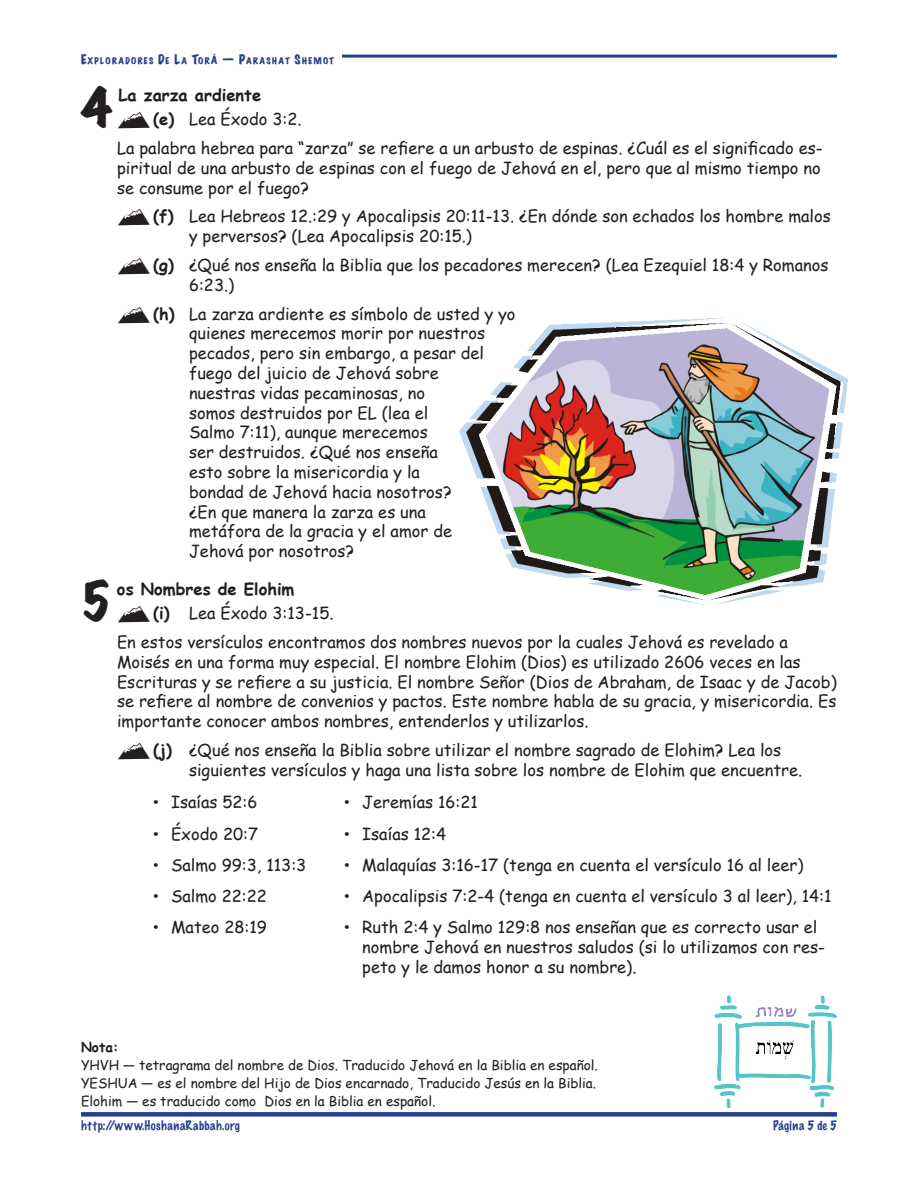
<style>
.page{position:relative;width:918px;height:1188px;background:#fff}
.page>*{position:absolute;margin:0;border:0;box-sizing:border-box;transform-origin:0 0}
.TE___hanging_indent{font:expanded 46.5px "Marker Felt";color:#231f20}
.TE_Lists_MTN_dbat{font:16.5px/19.8px "Comic Sans MS";color:#231f20}
.TE_indent_left_2p{font:16.5px/19.8px "Comic Sans MS";color:#231f20;text-align:justify}
.TE_Lists_LM_1p__1p{font:16.5px/19.8px "Comic Sans MS";color:#231f20}
.TE___hanging_indent-2{font:700 16.5px "Comic Sans MS";color:#231f20}
.TE_Text_Base{font:13.5px "Comic Sans MS";color:#231f20}
.TE_Text_Base-2{font:700 13.5px "Comic Sans MS";color:#231f20}
.t1{font:100 12px "Marker Felt";letter-spacing:.045em;color:#253f8e}
.t2{font:100 12px "Marker Felt";letter-spacing:.015em;color:#253f8e}
.t3{font:expanded 8.4px "Marker Felt";letter-spacing:.155em;color:#253f8e}
.s1{font-size:12px}
.s2{font-family:"Outfitters"}
.s3{font-weight:700}
.s4{font-family:"Adobe Caslon Pro"}
</style>
<div class="page">
<div style="left:81px;top:1112px;width:756px;height:5px;background:#253f8e"></div>
<hr style="left:342px;top:55px;width:495px;height:3px;background:#253f8e">
<img style="left:459px;top:317px;width:389px;height:289px">
<img style="left:715px;top:996px;width:122px;height:111px">
<p class="t3" style="left:81px;top:54px;width:255px"><span class="s1">E</span>XPLORADORES <span class="s1">D</span>E <span class="s1">L</span>A <span class="s1">T</span>OR<span class="s1">Á — P</span>ARASHAT <span class="s1">S</span>HEMOT</p>
<p class="TE___hanging_indent" style="left:81px;top:73px;width:32px">4</p>
<p class="TE___hanging_indent-2" style="left:118px;top:83px;width:144px">La zarza ardiente</p>
<p class="TE_Lists_MTN_dbat" style="left:117px;top:109px;width:186px"><span class="s2">X</span><span class="s3">(e)</span> Lea Éxodo 3:2.</p>
<p class="TE_indent_left_2p" style="left:117px;top:137px;width:707px">La palabra hebrea para “zarza” se refiere a un arbusto de espinas. ¿Cuál es el significado es&shy;piritual de una arbusto de espinas con el fuego de Jehová en el, pero que al mismo tiempo no se consume por el fuego?</p>
<p class="TE_Lists_MTN_dbat" style="left:189px;top:206px;width:643px;text-indent:-72px"><span class="s2">X</span><span class="s3">(f)</span> Lea Hebreos 12.:29 y Apocalipsis 20:11-13. ¿En dónde son echados los hombre malos y perversos? (Lea Apocalipsis 20:15.)</p>
<p class="TE_Lists_MTN_dbat" style="left:189px;top:254px;width:641px;text-indent:-72px"><span class="s2">X</span><span class="s3">(g)</span> ¿Qué nos enseña la Biblia que los pecadores merecen? (Lea Ezequiel 18:4 y Romanos<br>6:23.)</p>
<p class="TE_Lists_MTN_dbat" style="left:189px;top:303px;width:328px;text-indent:-72px"><span class="s2">X</span><span class="s3">(h)</span> La zarza ardiente es símbolo de usted y yo quienes merecemos morir por nuestros pecados, pero sin embargo, a pesar del fuego del juicio de Jehová sobre<br>nuestras vidas pecaminosas, no<br>somos destruidos por EL (lea el<br>Salmo 7:11), aunque merecemos<br>ser destruidos. ¿Qué nos enseña<br>esto sobre la misericordia y la<br>bondad de Jehová hacia nosotros?<br>¿En que manera la zarza es una<br>metáfora de la gracia y el amor de<br>Jehová por nosotros?</p>
<p class="TE___hanging_indent" style="left:81px;top:567px;width:32px">5</p>
<p class="TE___hanging_indent-2" style="left:117px;top:577px;width:179px">os Nombres de Elohim</p>
<p class="TE_Lists_MTN_dbat" style="left:117px;top:603px;width:218px"><span class="s2">X</span><span class="s3">(i)</span> Lea Éxodo 3:13-15.</p>
<p class="TE_indent_left_2p" style="left:117px;top:632px;width:721px;text-align:left">En estos versículos encontramos dos nombres nuevos por la cuales Jehová es revelado a Moisés en una forma muy especial. El nombre Elohim (Dios) es utilizado 2606 veces en las Escrituras y se refiere a su justicia. El nombre Señor (Dios de Abraham, de Isaac y de Jacob) se refiere al nombre de convenios y pactos. Este nombre habla de su gracia, y misericordia. Es importante conocer ambos nombres, entenderlos y utilizarlos.</p>
<p class="TE_Lists_MTN_dbat" style="left:189px;top:740px;width:615px;text-indent:-72px"><span class="s2">X</span><span class="s3">(j)</span> ¿Qué nos enseña la Biblia sobre utilizar el nombre sagrado de Elohim? Lea los siguientes versículos y haga una lista sobre los nombre de Elohim que encuentre.</p>
<p class="TE_Lists_LM_1p__1p" style="left:153px;top:792px;width:106px"><span class="s4">•</span> Isaías 52:6</p>
<p class="TE_Lists_LM_1p__1p" style="left:344px;top:792px;width:135px"><span class="s4">•</span> Jeremías 16:21</p>
<p class="TE_Lists_LM_1p__1p" style="left:153px;top:823px;width:107px"><span class="s4">•</span> Éxodo 20:7</p>
<p class="TE_Lists_LM_1p__1p" style="left:344px;top:823px;width:104px"><span class="s4">•</span> Isaías 12:4</p>
<p class="TE_Lists_LM_1p__1p" style="left:153px;top:854px;width:155px"><span class="s4">•</span> Salmo 99:3, 113:3</p>
<p class="TE_Lists_LM_1p__1p" style="left:344px;top:854px;width:461px"><span class="s4">•</span> Malaquías 3:16-17 (tenga en cuenta el versículo 16 al leer)</p>
<p class="TE_Lists_LM_1p__1p" style="left:153px;top:886px;width:116px"><span class="s4">•</span> Salmo 22:22</p>
<p class="TE_Lists_LM_1p__1p" style="left:344px;top:886px;width:489px"><span class="s4">•</span> Apocalipsis 7:2-4 (tenga en cuenta el versículo 3 al leer), 14:1</p>
<p class="TE_Lists_LM_1p__1p" style="left:153px;top:917px;width:115px"><span class="s4">•</span> Mateo 28:19</p>
<p class="TE_Lists_LM_1p__1p" style="left:362px;top:917px;width:464px;text-indent:-18px"><span class="s4">•</span> Ruth 2:4 y Salmo 129:8 nos enseñan que es correcto usar el nombre Jehová en nuestros saludos (si lo utilizamos con res&shy;peto y le damos honor a su nombre).</p>
<p class="TE_Text_Base-2" style="left:81px;top:1037px;width:39px">Nota:</p>
<p class="TE_Text_Base" style="left:81px;top:1055px;width:518px">YHVH — tetragrama del nombre de Dios. Traducido Jehová en la Biblia en español.</p>
<p class="TE_Text_Base" style="left:81px;top:1073px;width:517px">YESHUA — es el nombre del Hijo de Dios encarnado, Traducido Jesús en la Biblia.</p>
<p class="TE_Text_Base" style="left:81px;top:1091px;width:356px">Elohim — es traducido como Dios en la Biblia en español.</p>
<p class="t1" style="left:81px;top:1117px;width:161px">http://www.HoshanaRabbah.org</p>
<p class="t2" style="left:773px;top:1117px;width:65px">Página 5 de 5</p>
</div>
